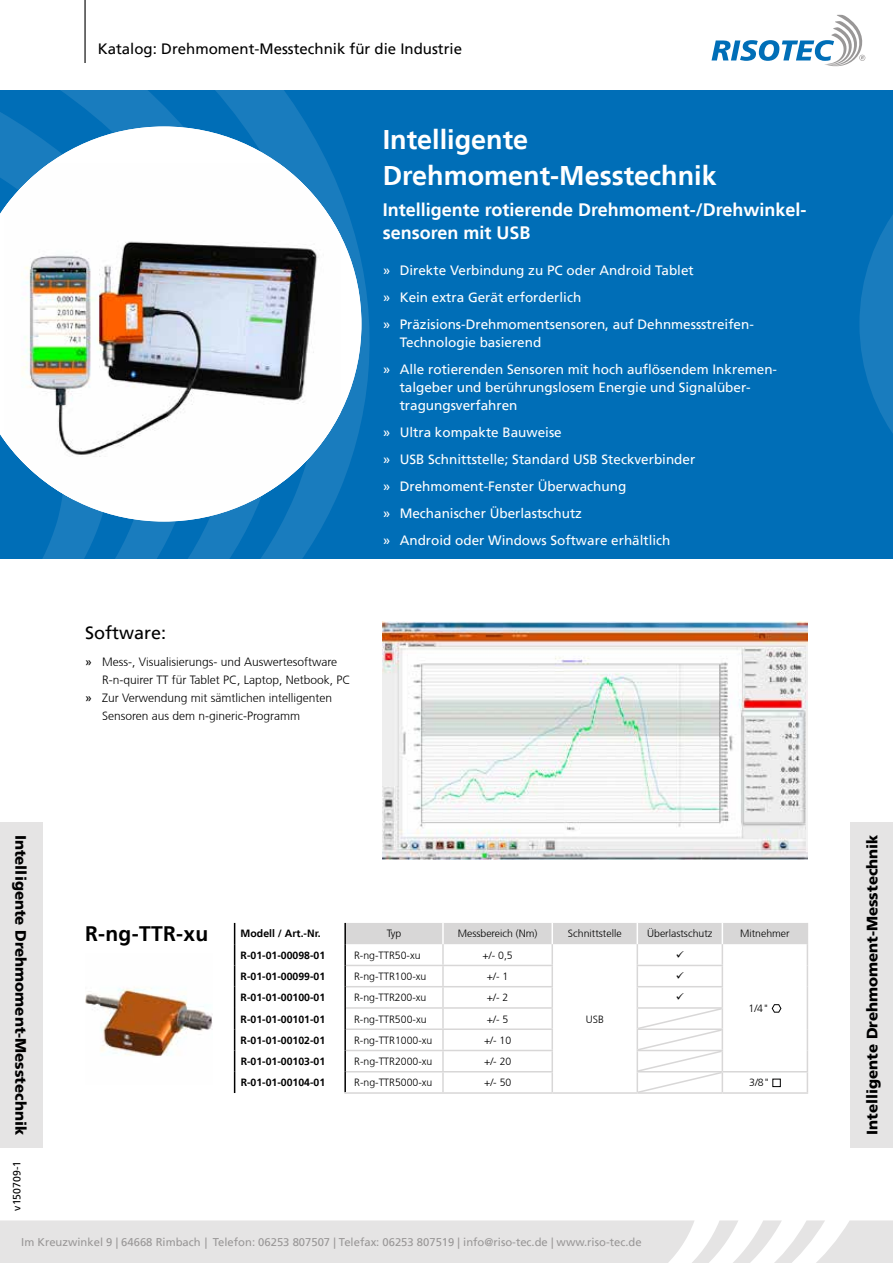
<style>
.page{position:relative;width:893px;height:1263px;background:#fff}
.page>*{position:absolute;margin:0;border:0;box-sizing:border-box;transform-origin:0 0}
.t1{font:700 27px/36px "Frutiger LT";color:#fff}
.t2{font:700 21px "Frutiger LT";letter-spacing:.015em;color:#000}
.t3{font:700 18px/22.5px "Frutiger LT";color:#fff}
.t4{font:18px "Frutiger LT";color:#000}
.t5{font:900 15px "Frutiger LT";color:#000}
.t6{font:15px "Frutiger LT";color:#000}
.t7{font:13.5px/27px "Frutiger LT";color:#fff}
.t8{font:300 12px "Frutiger CE";color:#000}
.t9{font:11.25px "Frutiger LT";color:#999797}
.t10{font:300 10.5px "Frutiger CE";color:#000}
.t11{font:700 10.5px "Frutiger LT";color:#000}
.t12{font:10.5px "Frutiger LT";color:#000}
.s1{font-family:"Frutiger LT";font-weight:400}
</style>
<div class="page">
<div style="left:0;top:90px;width:893px;height:468px;background:#006eb7"></div>
<svg style="left:0;top:90px;width:370px;height:468px"></svg>
<hr style="left:84px;top:0;width:2px;height:63px;background:#000">
<svg style="left:711px;top:15px;width:154px;height:51px"></svg>
<svg style="left:0;top:1220px;width:893px;height:43px;background:#e8e7e7"></svg>
<svg style="left:859px;top:215px;width:34px;height:218px"></svg>
<div style="left:850px;top:822px;width:43px;height:326px;background:#e5e4e4"></div>
<div style="left:0;top:822px;width:43px;height:326px;background:#e5e4e4"></div>
<img style="left:383px;top:622px;width:425px;height:237px">
<svg style="left:0;top:126px;width:361px;height:395px"></svg>
<img style="left:4px;top:163px;width:336px;height:336px">
<img style="left:85px;top:987px;width:128px;height:70px">
<hr style="left:344px;top:944px;width:2px;height:21px;background:#000">
<hr style="left:344px;top:965px;width:2px;height:22px;background:#000">
<hr style="left:344px;top:987px;width:2px;height:21px;background:#000">
<hr style="left:344px;top:1008px;width:2px;height:21px;background:#000">
<hr style="left:344px;top:1029px;width:2px;height:21px;background:#000">
<hr style="left:344px;top:1050px;width:2px;height:22px;background:#000">
<hr style="left:344px;top:1072px;width:2px;height:20px;background:#000">
<hr style="left:722px;top:1092px;width:86px;height:2px;background:#d8d7d7">
<svg style="left:234px;top:923px;width:1px;height:170px"></svg>
<hr style="left:344px;top:923px;width:2px;height:21px;background:#000">
<hr style="left:443px;top:1092px;width:109px;height:2px;background:#d8d7d7">
<hr style="left:637px;top:1092px;width:85px;height:2px;background:#d8d7d7">
<hr style="left:344px;top:1092px;width:99px;height:2px;background:#d8d7d7">
<hr style="left:552px;top:1092px;width:85px;height:2px;background:#d8d7d7">
<svg style="left:345px;top:923px;width:463px;height:169px"></svg>
<p class="t6" style="left:98px;top:40px;width:366px">Katalog: Drehmoment-Messtechnik für die Industrie</p>
<p class="t5" style="left:30px;top:835px;width:302px;rotate:90deg">Intelligente Drehmoment-Messtechnik</p>
<p class="t12" style="left:11px;top:1211px;width:51px;rotate:-90deg">v150709-1</p>
<h3 class="t4" style="left:85px;top:622px;width:83px">Software:</h3>
<p class="t8" style="left:85px;top:655px;width:254px"><span class="s1">»</span> Mess-, Visualisierungs- und Auswertesoftware</p>
<p class="t8" style="left:102px;top:673px;width:250px">R-n-quirer TT für Tablet PC, Laptop, Netbook, PC</p>
<p class="t8" style="left:85px;top:691px;width:249px"><span class="s1">»</span> Zur Verwendung mit sämtlichen intelligenten</p>
<p class="t8" style="left:102px;top:709px;width:200px">Sensoren aus dem n-gineric-Programm</p>
<h1 class="t1" style="left:383px;top:121px;width:336px">Intelligente<br>Drehmoment-Messtechnik</h1>
<h3 class="t3" style="left:383px;top:199px;width:425px">Intelligente rotierende Drehmoment-/Drehwinkel&shy;sensoren mit USB</h3>
<p class="t7" style="left:383px;top:256px;width:373px">» Direkte Verbindung zu PC oder Android Tablet<br>» Kein extra Gerät erforderlich<br>» Präzisions-Drehmomentsensoren, auf Dehnmessstreifen-</p>
<p class="t7" style="left:383px;top:328px;width:395px;text-indent:17px">Technologie basierend<br>» Alle rotierenden Sensoren mit hoch auflösendem Inkremen-</p>
<p class="t7" style="left:400px;top:378px;width:352px;line-height:18px">talgeber und berührungslosem Energie und Signalüber&shy;tragungsverfahren</p>
<p class="t7" style="left:383px;top:418px;width:314px">» Ultra kompakte Bauweise<br>» USB Schnittstelle; Standard USB Steckverbinder » Drehmoment-Fenster Überwachung<br>» Mechanischer Überlastschutz<br>» Android oder Windows Software erhältlich</p>
<h2 class="t2" style="left:85px;top:921px;width:125px">R-ng-TTR-xu</h2>
<p class="t11" style="left:241px;top:928px;width:82px">Modell / Art.-Nr.</p>
<p class="t10" style="left:387px;top:928px;width:16px">Typ</p>
<p class="t10" style="left:458px;top:928px;width:81px">Messbereich (Nm)</p>
<p class="t10" style="left:568px;top:928px;width:55px">Schnittstelle</p>
<p class="t10" style="left:647px;top:928px;width:67px">Überlastschutz</p>
<p class="t10" style="left:740px;top:928px;width:51px">Mitnehmer</p>
<p class="t11" style="left:241px;top:949px;width:86px">R-01-01-00098-01</p>
<p class="t10" style="left:354px;top:949px;width:68px">R-ng-TTR50-xu</p>
<p class="t10" style="left:482px;top:949px;width:32px">+/- 0,5</p>
<p class="t11" style="left:241px;top:970px;width:86px">R-01-01-00099-01</p>
<p class="t10" style="left:354px;top:970px;width:74px">R-ng-TTR100-xu</p>
<p class="t10" style="left:487px;top:970px;width:23px">+/- 1</p>
<p class="t11" style="left:241px;top:991px;width:86px">R-01-01-00100-01</p>
<p class="t10" style="left:354px;top:991px;width:74px">R-ng-TTR200-xu</p>
<p class="t10" style="left:487px;top:991px;width:23px">+/- 2</p>
<p class="t11" style="left:241px;top:1013px;width:86px">R-01-01-00101-01</p>
<p class="t10" style="left:354px;top:1013px;width:74px">R-ng-TTR500-xu</p>
<p class="t10" style="left:487px;top:1013px;width:23px">+/- 5</p>
<p class="t11" style="left:241px;top:1034px;width:86px">R-01-01-00102-01</p>
<p class="t10" style="left:354px;top:1034px;width:80px">R-ng-TTR1000-xu</p>
<p class="t10" style="left:484px;top:1034px;width:29px">+/- 10</p>
<p class="t11" style="left:241px;top:1055px;width:86px">R-01-01-00103-01</p>
<p class="t10" style="left:354px;top:1055px;width:80px">R-ng-TTR2000-xu</p>
<p class="t10" style="left:484px;top:1055px;width:29px">+/- 20</p>
<p class="t11" style="left:241px;top:1076px;width:86px">R-01-01-00104-01</p>
<p class="t10" style="left:354px;top:1076px;width:80px">R-ng-TTR5000-xu</p>
<p class="t10" style="left:484px;top:1076px;width:29px">+/- 50</p>
<p class="t10" style="left:749px;top:1077px;width:22px">3/8"</p>
<p class="t10" style="left:748px;top:1002px;width:22px">1/4"</p>
<p class="t10" style="left:586px;top:1013px;width:20px">USB</p>
<p class="t9" style="left:21px;top:1235px;width:622px">Im Kreuzwinkel 9 | 64668 Rimbach | Telefon: 06253 807507 | Telefax: 06253 807519 | info@riso-tec.de | www.riso-tec.de</p>
<p class="t5" style="left:863px;top:1135px;width:302px;rotate:-90deg">Intelligente Drehmoment-Messtechnik</p>
</div>
